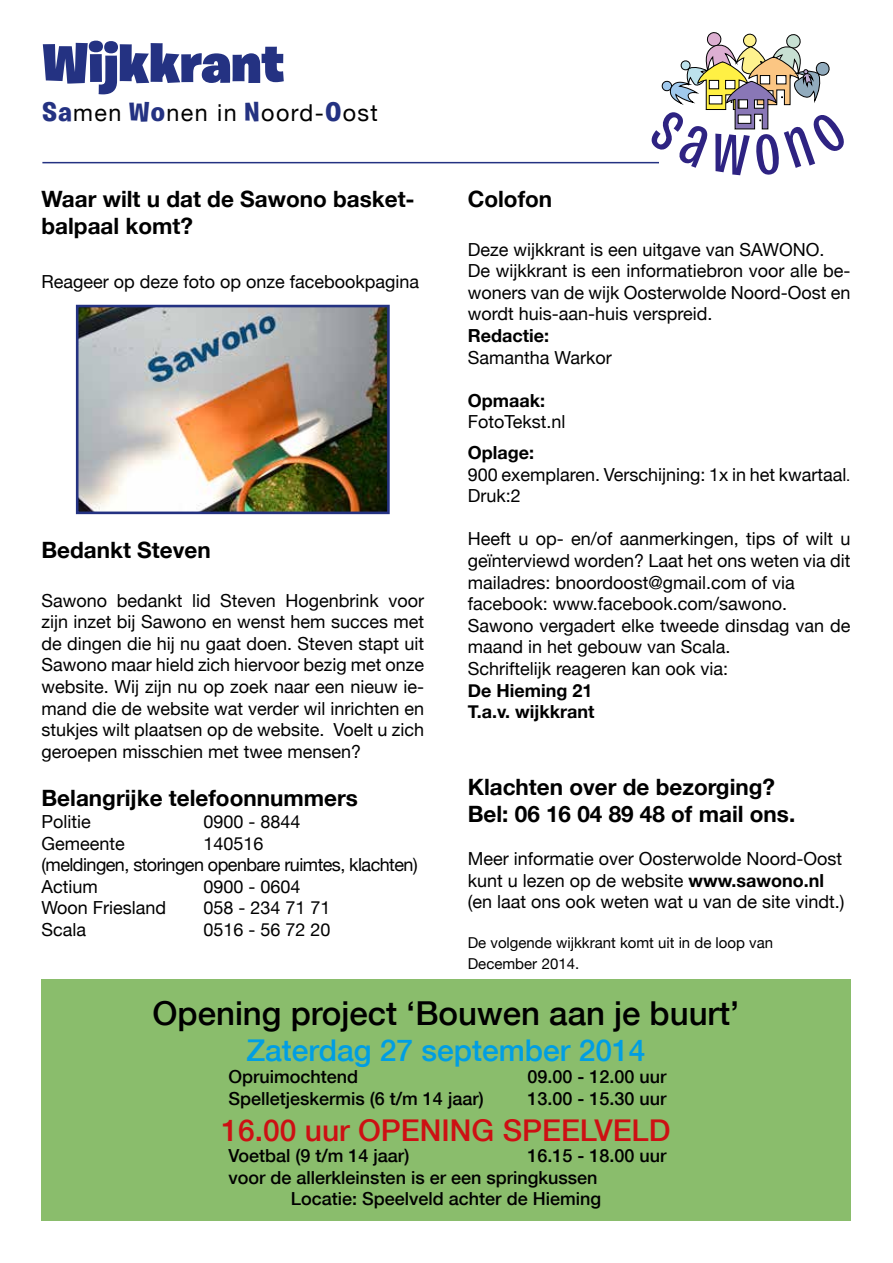
<style>
.page{position:relative;width:893px;height:1263px;background:#fff}
.page>*{position:absolute;margin:0;border:0;box-sizing:border-box;transform-origin:0 0}
.t1{font:900 55.5px "Burbank Big";color:#243282}
.t2{font:500 33px "Helvetica Neue";color:#000}
.t3{font:500 30px "Helvetica Neue";color:#cd1013}
.t4{font:500 30px "Helvetica Neue";color:#009ee3}
.t5{font:23.4px "Helvetica Neue";letter-spacing:.06em;color:#000}
.t6{font:700 22.5px/27px "Helvetica Neue";color:#000}
.t7{font:18px/21.6px "Helvetica Neue";color:#000}
.t8{font:500 18px "Helvetica Neue";color:#000}
.t9{font:18px/21.6px "Helvetica Neue";letter-spacing:-.03em;color:#000}
.t10{font:700 18px/21.6px "Helvetica Neue";color:#000}
.t11{font:15px/21.6px "Helvetica Neue";color:#000}
.s1{font-family:"Burbank Big";font-weight:700;font-size:27px;color:#243282}
.s2{font-weight:700}
.s3{font-size:15px}
</style>
<div class="page">
<hr style="left:42px;top:162px;width:617px;height:1px;background:#243282">
<img style="left:80px;top:309px;width:306px;height:201px">
<div style="left:76px;top:305px;width:314px;height:209px;border:3px solid #243282"></div>
<div style="left:41px;top:979px;width:809px;height:241px;background:#8abd6c"></div>
<svg style="left:647px;top:32px;width:183px;height:132px"></svg>
<h1 class="t1" style="left:42px;top:28px;width:244px">Wijkkrant</h1>
<p class="t5" style="left:42px;top:93px;width:337px"><span class="s1">Sa</span>men <span class="s1">Wo</span>nen in <span class="s1">N</span>oord-<span class="s1">O</span>ost</p>
<p class="t6" style="left:41px;top:184px;width:375px">Waar wilt u dat de Sawono basket&shy;balpaal komt?</p>
<p class="t7" style="left:41px;top:269px;width:379px">Reageer op deze foto op onze facebookpagina</p>
<p class="t6" style="left:41px;top:535px;width:171px">Bedankt Steven</p>
<p class="t7" style="left:41px;top:588px;width:384px;text-align:justify">Sawono bedankt lid Steven Hogenbrink voor zijn inzet bij Sawono en wenst hem succes met de dingen die hij nu gaat doen. Steven stapt uit Sawono maar hield zich hiervoor bezig met onze website. Wij zijn nu op zoek naar een nieuw ie&shy;mand die de website wat verder wil inrichten en stukjes wilt plaatsen op de website. Voelt u zich geroepen misschien met twee mensen?</p>
<p class="t6" style="left:41px;top:784px;width:318px">Belangrijke telefoonnummers</p>
<p class="t7" style="left:41px;top:809px;width:51px">Politie</p>
<p class="t7" style="left:203px;top:809px;width:99px">0900 - 8844</p>
<p class="t7" style="left:41px;top:831px;width:85px">Gemeente</p>
<p class="t9" style="left:41px;top:831px;width:378px;text-indent:162px">140516<br>(meldingen, storingen openbare ruimtes, klachten)<br>Actium</p>
<p class="t7" style="left:203px;top:874px;width:99px">0900 - 0604</p>
<p class="t7" style="left:41px;top:896px;width:126px">Woon Friesland</p>
<p class="t7" style="left:203px;top:896px;width:129px">058 - 234 71 71</p>
<p class="t7" style="left:41px;top:917px;width:46px">Scala</p>
<p class="t7" style="left:203px;top:917px;width:129px">0516 - 56 72 20</p>
<p class="t6" style="left:468px;top:184px;width:86px">Colofon</p>
<p class="t7" style="left:468px;top:237px;width:384px">Deze wijkkrant is een uitgave van SAWONO.<br>De wijkkrant is een informatiebron voor alle be&shy;woners van de wijk Oosterwolde Noord-Oost en wordt huis-aan-huis verspreid.</p>
<p class="t10" style="left:468px;top:324px;width:83px">Redactie:</p>
<p class="t7" style="left:468px;top:345px;width:146px">Samantha Warkor</p>
<p class="t10" style="left:468px;top:389px;width:79px">Opmaak:</p>
<p class="t7" style="left:468px;top:410px;width:99px">FotoTekst.nl</p>
<p class="t7" style="left:468px;top:440px;width:384px"><span class="s2">Oplage:<br></span>900 exemplaren. Verschijning: 1x in het kwartaal<span class="s3">.<br></span>Druk:2</p>
<p class="t7" style="left:468px;top:527px;width:384px">Heeft u op- en/of aanmerkingen, tips of wilt u geïnterviewd worden? Laat het ons weten via dit mailadres: bnoordoost@gmail.com of via facebook: www.facebook.com/sawono.<br>Sawono vergadert elke tweede dinsdag van de maand in het gebouw van Scala.<br>Schriftelijk reageren kan ook via:</p>
<p class="t10" style="left:468px;top:678px;width:128px">De Hieming 21<br>T.a.v. wijkkrant</p>
<p class="t6" style="left:468px;top:772px;width:329px">Klachten over de bezorging?<br>Bel: 06 16 04 89 48 of mail ons.</p>
<p class="t7" style="left:468px;top:846px;width:378px">Meer informatie over Oosterwolde Noord-Oost kunt u lezen op de website <span class="s2">www.sawono.nl </span>(en laat ons ook weten wat u van de site vindt.)</p>
<p class="t11" style="left:468px;top:930px;width:307px">De volgende wijkkrant komt uit in de loop van<br>December 2014.</p>
<h2 class="t2" style="left:152px;top:987px;width:588px">Opening project ‘Bouwen aan je buurt’</h2>
<h3 class="t4" style="left:246px;top:1026px;width:401px">Zaterdag 27 september 2014</h3>
<p class="t8" style="left:229px;top:1062px;width:131px">Opruimochtend</p>
<p class="t8" style="left:527px;top:1062px;width:141px">09.00 - 12.00 uur</p>
<p class="t8" style="left:229px;top:1084px;width:257px">Spelletjeskermis (6 t/m 14 jaar)</p>
<p class="t8" style="left:527px;top:1084px;width:141px">13.00 - 15.30 uur</p>
<h3 class="t3" style="left:221px;top:1106px;width:451px">16.00 uur OPENING SPEELVELD</h3>
<p class="t8" style="left:229px;top:1141px;width:182px">Voetbal (9 t/m 14 jaar)</p>
<p class="t8" style="left:527px;top:1141px;width:141px">16.15 - 18.00 uur</p>
<p class="t8" style="left:229px;top:1163px;width:370px">voor de allerkleinsten is er een springkussen</p>
<p class="t8" style="left:291px;top:1184px;width:312px">Locatie: Speelveld achter de Hieming</p>
</div>
